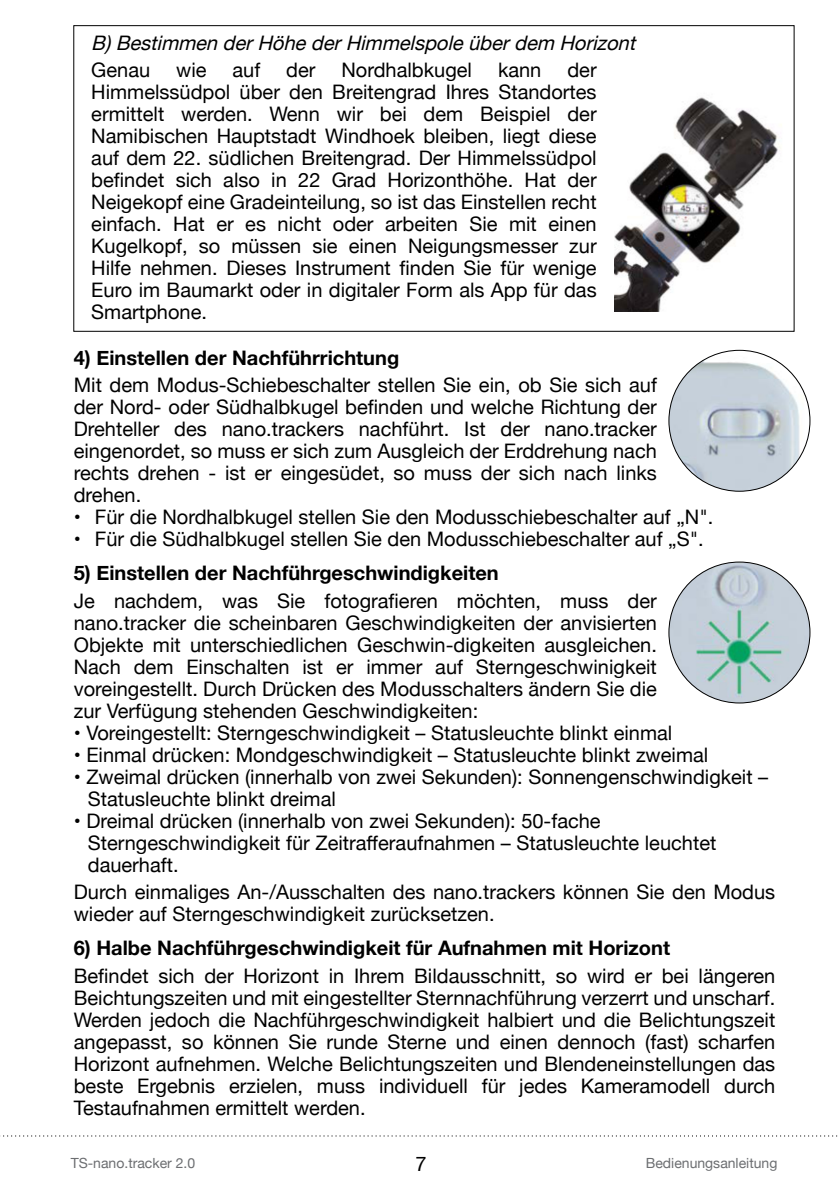
<style>
.page{position:relative;width:840px;height:1191px;background:#fff}
.page>*{position:absolute;margin:0;border:0;box-sizing:border-box;transform-origin:0 0}
.t1{font:20px/22px "Helvetica Neue";color:#000;text-align:justify}
.t2{font:700 20px "Helvetica Neue";color:#000}
.t3{font:italic 20px "Helvetica Neue";color:#000}
.t4{font:14px "Helvetica Neue";color:#6c6e71}
</style>
<div class="page">
<svg style="left:0;top:1135px;width:838px;height:2px"></svg>
<img style="left:614px;top:97px;width:166px;height:214px">
<img style="left:668px;top:562px;width:141px;height:141px;border-radius:50%">
<img style="left:668px;top:350px;width:141px;height:141px;border-radius:50%">
<p class="t3" style="left:91px;top:31px;width:550px">B) Bestimmen der Höhe der Himmelspole über dem Horizont</p>
<p class="t1" style="left:91px;top:59px;width:60px">Genau</p>
<p class="t1" style="left:176px;top:59px;width:32px">wie</p>
<p class="t1" style="left:232px;top:59px;width:29px">auf</p>
<p class="t1" style="left:286px;top:59px;width:31px">der</p>
<p class="t1" style="left:341px;top:59px;width:132px">Nordhalbkugel</p>
<p class="t1" style="left:497px;top:59px;width:45px">kann</p>
<p class="t1" style="left:91px;top:59px;width:506px;text-indent:476px">der Himmelssüdpol über den Breitengrad Ihres Standortes ermittelt werden. Wenn wir bei dem Beispiel der Namibischen Hauptstadt Windhoek bleiben, liegt diese auf dem 22. südlichen Breitengrad. Der Himmelssüdpol befindet sich also in 22 Grad Horizonthöhe. Hat der Neigekopf eine Gradeinteilung, so ist das Einstellen recht einfach. Hat er es nicht oder arbeiten Sie mit einen Kugelkopf, so müssen sie einen Neigungsmesser zur Hilfe nehmen. Dieses Instrument finden Sie für wenige Euro im Baumarkt oder in digitaler Form als App für das Smartphone.</p>
<p class="t2" style="left:74px;top:345px;width:327px">4) Einstellen der Nachführrichtung</p>
<p class="t1" style="left:74px;top:374px;width:584px">Mit dem Modus-Schiebeschalter stellen Sie ein, ob Sie sich auf der Nord- oder Südhalbkugel befinden und welche Richtung der Drehteller des nano.trackers nachführt. Ist der nano.tracker eingenordet, so muss er sich zum Ausgleich der Erddrehung nach rechts drehen - ist er eingesüdet, so muss der sich nach links drehen.</p>
<p class="t1" style="left:74px;top:506px;width:641px">• Für die Nordhalbkugel stellen Sie den Modusschiebeschalter auf „N".</p>
<p class="t1" style="left:74px;top:528px;width:631px">• Für die Südhalbkugel stellen Sie den Modusschiebeschalter auf „S".</p>
<p class="t2" style="left:74px;top:560px;width:426px">5) Einstellen der Nachführgeschwindigkeiten</p>
<p class="t1" style="left:74px;top:589px;width:584px">Je nachdem, was Sie fotografieren möchten, muss der nano.tracker die scheinbaren Geschwindigkeiten der anvisierten Objekte mit unterschiedlichen Geschwin-digkeiten ausgleichen.<br>Nach dem Einschalten ist er immer auf Sterngeschwinigkeit voreingestellt. Durch Drücken des Modusschalters ändern Sie die zur Verfügung stehenden Geschwindigkeiten:</p>
<p class="t1" style="left:74px;top:721px;width:599px">• Voreingestellt: Sterngeschwindigkeit – Statusleuchte blinkt einmal</p>
<p class="t1" style="left:74px;top:743px;width:635px">• Einmal drücken: Mondgeschwindigkeit – Statusleuchte blinkt zweimal</p>
<p class="t1" style="left:88px;top:765px;width:681px;text-indent:-14px">• Zweimal drücken (innerhalb von zwei Sekunden): Sonnengenschwindigkeit –<br>Statusleuchte blinkt dreimal</p>
<p class="t1" style="left:88px;top:809px;width:629px;text-align:left;text-indent:-14px">• Dreimal drücken (innerhalb von zwei Sekunden): 50-fache<br>Sterngeschwindigkeit für Zeitrafferaufnahmen – Statusleuchte leuchtet dauerhaft.</p>
<p class="t1" style="left:74px;top:881px;width:702px">Durch einmaliges An-/Ausschalten des nano.trackers können Sie den Modus wieder auf Sterngeschwindigkeit zurücksetzen.</p>
<p class="t2" style="left:74px;top:935px;width:597px">6) Halbe Nachführgeschwindigkeit für Aufnahmen mit Horizont</p>
<p class="t1" style="left:74px;top:964px;width:702px">Befindet sich der Horizont in Ihrem Bildausschnitt, so wird er bei längeren Beichtungszeiten und mit eingestellter Sternnachführung verzerrt und unscharf.<br>Werden jedoch die Nachführgeschwindigkeit halbiert und die Belichtungszeit angepasst, so können Sie runde Sterne und einen dennoch (fast) scharfen Horizont aufnehmen. Welche Belichtungszeiten und Blendeneinstellungen das beste Ergebnis erzielen, muss individuell für jedes Kameramodell durch Testaufnahmen ermittelt werden.</p>
<p class="t4" style="left:71px;top:1155px;width:126px">TS-nano.tracker 2.0</p>
<p class="t1" style="left:415px;top:1152px;width:13px">7</p>
<p class="t4" style="left:645px;top:1155px;width:133px">Bedienungsanleitung</p>
</div>
